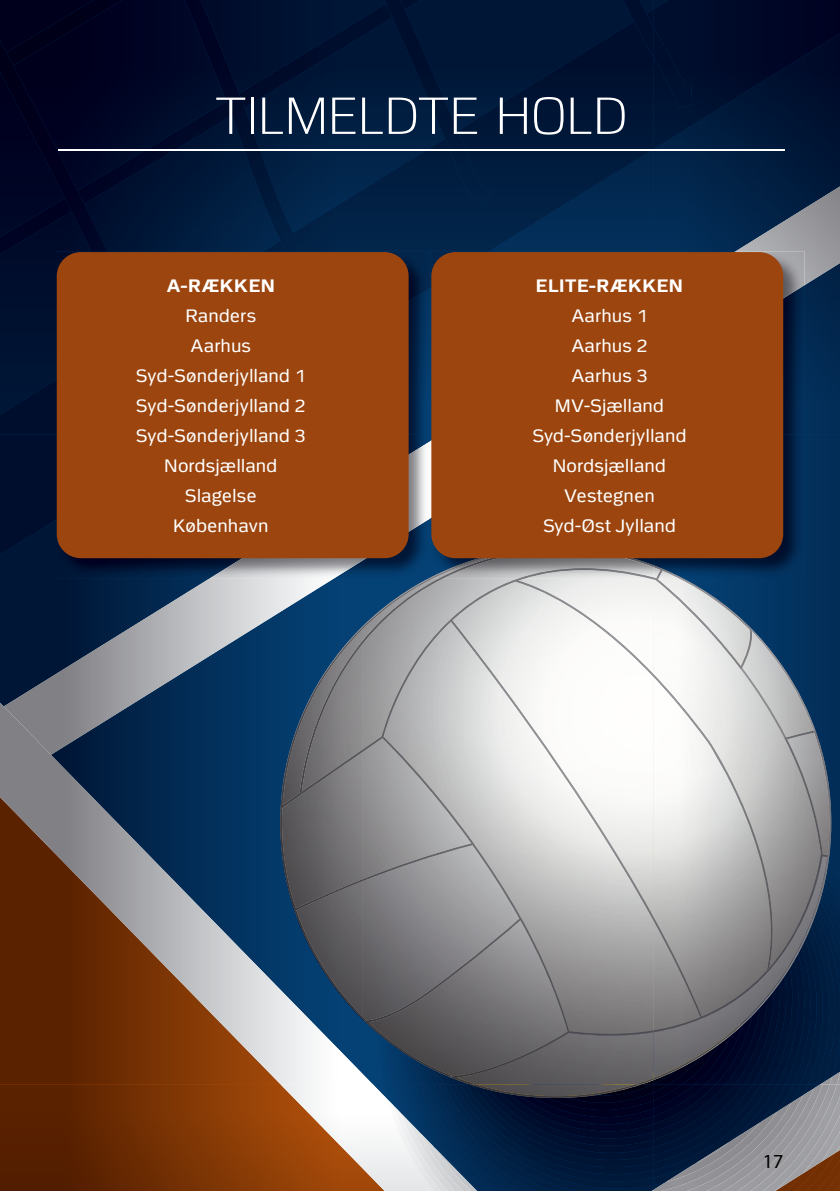
<style>
.page{position:relative;width:840px;height:1191px;background:#fff}
.page>*{position:absolute;margin:0;border:0;box-sizing:border-box;transform-origin:0 0}
.t1{font:300 52px "Politi";color:#fff}
.t2{font:20px "Myriad Pro";color:#000}
.t3{font:18px/30px "Politi";letter-spacing:.005em;color:#fff;text-align:center}
.t4{font:700 18px "Politi";letter-spacing:.035em;color:#fff}
</style>
<div class="page">
<img style="left:450px;top:751px;width:202px;height:166px">
<img style="left:363px;top:579px;width:289px;height:172px">
<img style="left:363px;top:579px;width:79px;height:64px">
<img style="left:363px;top:1143px;width:18px;height:48px">
<img style="left:381px;top:1143px;width:6px;height:48px">
<img style="left:397px;top:1118px;width:4px;height:14px">
<img style="left:405px;top:1118px;width:5px;height:73px">
<img style="left:410px;top:1118px;width:5px;height:73px">
<img style="left:415px;top:1118px;width:4px;height:73px">
<img style="left:419px;top:1118px;width:5px;height:73px">
<img style="left:424px;top:1118px;width:5px;height:73px">
<img style="left:429px;top:1118px;width:5px;height:73px">
<img style="left:434px;top:1118px;width:5px;height:73px">
<img style="left:439px;top:1118px;width:5px;height:73px">
<img style="left:444px;top:1118px;width:208px;height:73px">
<img style="left:460px;top:1118px;width:192px;height:56px">
<img style="left:466px;top:1118px;width:186px;height:49px">
<img style="left:473px;top:1118px;width:179px;height:42px">
<img style="left:481px;top:1118px;width:171px;height:34px">
<img style="left:489px;top:1118px;width:163px;height:27px">
<img style="left:499px;top:1118px;width:153px;height:20px">
<img style="left:509px;top:1118px;width:143px;height:13px">
<img style="left:520px;top:1118px;width:132px;height:6px">
<img style="left:4px;top:579px;width:329px;height:123px">
<img style="left:0;top:702px;width:363px;height:489px">
<img style="left:0;top:434px;width:56px;height:120px">
<img style="left:280px;top:911px;width:83px;height:109px">
<img style="left:296px;top:911px;width:67px;height:105px">
<svg style="left:363px;top:736px;width:111px;height:175px;background:#a1a1a3"></svg>
<img style="left:280px;top:809px;width:83px;height:102px">
<img style="left:280px;top:627px;width:83px;height:182px">
<img style="left:280px;top:1084px;width:83px;height:84px">
<div style="left:804px;top:434px;width:35px;height:426px;background:#022d58"></div>
<img style="left:828px;top:860px;width:11px;height:6px">
<img style="left:828px;top:866px;width:11px;height:6px">
<img style="left:828px;top:872px;width:11px;height:5px">
<img style="left:828px;top:877px;width:11px;height:6px">
<img style="left:828px;top:883px;width:11px;height:6px">
<img style="left:828px;top:889px;width:11px;height:6px">
<img style="left:828px;top:895px;width:11px;height:6px">
<img style="left:828px;top:901px;width:11px;height:6px">
<img style="left:828px;top:913px;width:11px;height:158px">
<img style="left:828px;top:920px;width:6px;height:151px">
<img style="left:820px;top:586px;width:10px;height:144px">
<svg style="left:820px;top:730px;width:10px;height:128px"></svg>
<svg style="left:363px;top:917px;width:379px;height:201px;background:#636770"></svg>
<img style="left:652px;top:579px;width:168px;height:152px">
<img style="left:795px;top:731px;width:34px;height:124px">
<img style="left:652px;top:674px;width:143px;height:180px">
<img style="left:652px;top:854px;width:174px;height:225px">
<img style="left:836px;top:1095px;width:3px;height:96px">
<img style="left:829px;top:1095px;width:7px;height:96px">
<img style="left:822px;top:1095px;width:7px;height:96px">
<img style="left:813px;top:1095px;width:9px;height:96px">
<svg style="left:802px;top:1071px;width:37px;height:24px"></svg>
<img style="left:802px;top:1088px;width:11px;height:103px">
<img style="left:800px;top:1084px;width:7px;height:18px">
<img style="left:791px;top:1095px;width:11px;height:96px">
<img style="left:792px;top:1084px;width:8px;height:27px">
<img style="left:777px;top:1084px;width:15px;height:105px">
<img style="left:652px;top:1185px;width:125px;height:6px">
<img style="left:652px;top:1084px;width:132px;height:101px">
<img style="left:664px;top:1177px;width:95px;height:5px">
<img style="left:652px;top:1084px;width:124px;height:93px">
<img style="left:652px;top:1084px;width:116px;height:86px">
<img style="left:652px;top:1084px;width:108px;height:78px">
<img style="left:652px;top:1084px;width:100px;height:71px">
<img style="left:652px;top:1084px;width:91px;height:63px">
<img style="left:652px;top:1084px;width:82px;height:55px">
<img style="left:652px;top:1084px;width:73px;height:48px">
<img style="left:652px;top:1084px;width:63px;height:40px">
<img style="left:652px;top:1084px;width:53px;height:32px">
<img style="left:652px;top:1084px;width:42px;height:24px">
<img style="left:652px;top:1084px;width:30px;height:16px">
<img style="left:652px;top:1084px;width:16px;height:8px">
<img style="left:429px;top:0;width:410px;height:434px">
<img style="left:363px;top:9px;width:289px;height:279px">
<img style="left:363px;top:0;width:21px;height:36px">
<img style="left:622px;top:0;width:30px;height:57px">
<img style="left:384px;top:0;width:106px;height:205px">
<img style="left:0;top:204px;width:363px;height:230px">
<img style="left:108px;top:18px;width:255px;height:186px">
<img style="left:0;top:251px;width:56px;height:3px">
<div style="left:6px;top:0;width:116px;height:66px;background:#00001c"></div>
<img style="left:184px;top:0;width:118px;height:251px">
<img style="left:0;top:40px;width:108px;height:211px">
<img style="left:735px;top:186px;width:104px;height:99px">
<img style="left:652px;top:0;width:187px;height:149px">
<div style="left:652px;top:26px;width:40px;height:83px;background:#000e2d"></div>
<hr style="left:58px;top:149px;width:726px;height:1px;background:#fff">
<img style="left:56px;top:434px;width:373px;height:145px">
<img style="left:363px;top:441px;width:66px;height:119px">
<img style="left:209px;top:558px;width:154px;height:21px">
<img style="left:408px;top:329px;width:21px;height:105px">
<img style="left:363px;top:251px;width:66px;height:78px">
<img style="left:286px;top:251px;width:29px;height:1px">
<div style="left:57px;top:252px;width:351px;height:306px;background:#9c450e;border-radius:24px"></div>
<svg style="left:427px;top:575px;width:3px;height:4px"></svg>
<img style="left:553px;top:558px;width:99px;height:21px">
<img style="left:430px;top:549px;width:123px;height:30px">
<img style="left:652px;top:379px;width:152px;height:200px">
<svg style="left:651px;top:565px;width:102px;height:104px"></svg>
<img style="left:430px;top:251px;width:58px;height:36px">
<img style="left:652px;top:251px;width:152px;height:128px">
<div style="left:431px;top:252px;width:351px;height:306px;background:#9c450e;border-radius:24px"></div>
<h1 class="t1" style="left:215px;top:88px;width:413px">TILMELDTE HOLD</h1>
<p class="t4" style="left:167px;top:276px;width:109px">A-RÆKKEN</p>
<p class="t3" style="left:136px;top:301px;width:171px">Randers<br>Aarhus<br>Syd-Sønderjylland 1<br>Syd-Sønderjylland 2<br>Syd-Sønderjylland 3<br>Nordsjælland<br>Slagelse<br>København</p>
<p class="t4" style="left:535px;top:276px;width:149px">ELITE-RÆKKEN</p>
<p class="t3" style="left:532px;top:301px;width:156px">Aarhus 1<br>Aarhus 2<br>Aarhus 3<br>MV-Sjælland<br>Syd-Sønderjylland<br>Nordsjælland<br>Vestegnen<br>Syd-Øst Jylland</p>
<p class="t2" style="left:762px;top:1149px;width:22px">17</p>
</div>
